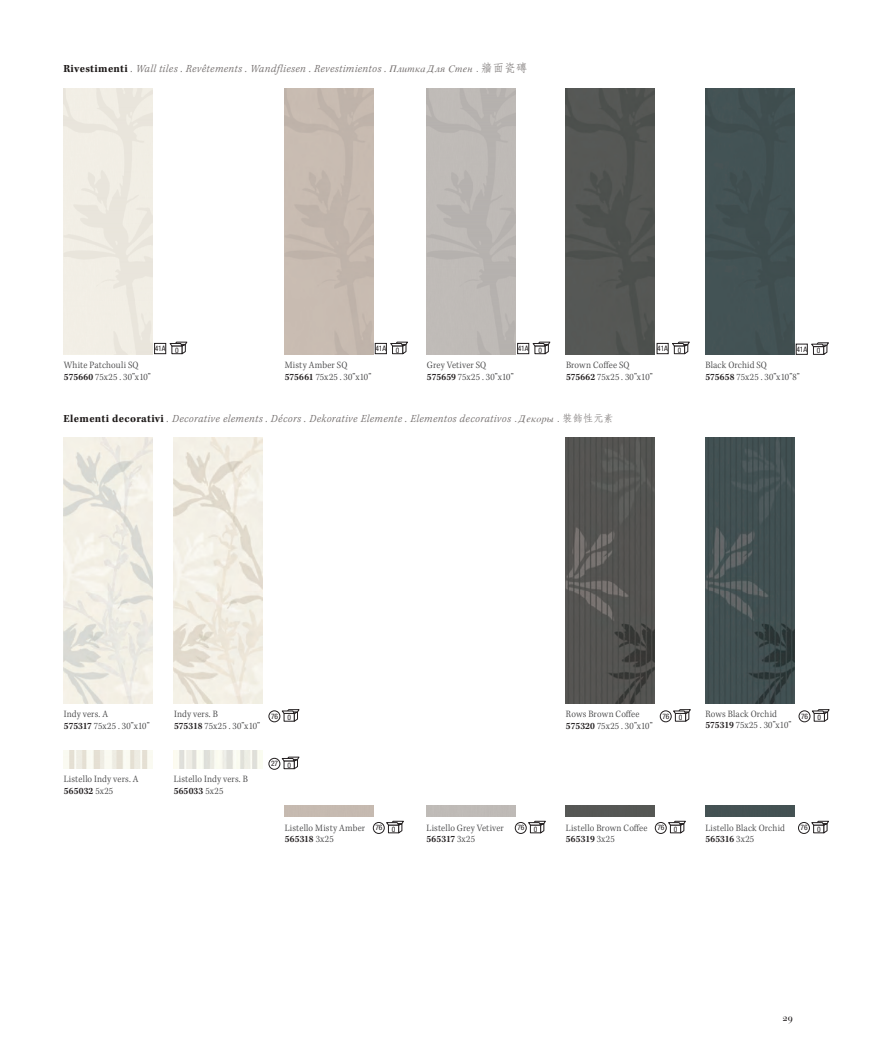
<style>
.page{position:relative;width:872px;height:1049px;background:#fff}
.page>*{position:absolute;margin:0;border:0;box-sizing:border-box;transform-origin:0 0}
.t1{font:11.25px "Kepler Std Light Scn It Capt";letter-spacing:.03em;color:#726d6c}
.t2{font:10px/11.2px "Kepler Std Light Scn";letter-spacing:.015em;color:#3e3e3f}
.t3{font:10px "Kepler Std Semibold Scn Capt";letter-spacing:.02em;color:#231f20}
.t4{font:10px "Bodoni Antiqua SCTOT";color:#231f20}
.t5{font:condensed 7.5px "Helvetica Neue LT Std";letter-spacing:-.02em;color:#231f20}
.s1{font-family:"Kepler Std Bold Scn Capt";color:#1d1918}
.s2{font-family:"Times";font-style:italic;font-size:10px}
.s3{font-family:"Adobe Fangsong Std"}
.s4{font-family:"Kepler Std Semibold Scn Capt";color:#231f20}
.s5{font-family:"Adobe Fangsong Std";font-size:10px}
.s6{font-family:"Kepler Std Light Scn";color:#3e3e3f}
</style>
<div class="page">
<img style="left:64px;top:750px;width:88px;height:18px">
<img style="left:174px;top:750px;width:88px;height:18px">
<img style="left:64px;top:437px;width:88px;height:266px">
<img style="left:174px;top:437px;width:88px;height:266px">
<img style="left:566px;top:89px;width:88px;height:265px">
<img style="left:566px;top:437px;width:88px;height:266px">
<img style="left:566px;top:806px;width:88px;height:10px">
<div style="left:705px;top:89px;width:89px;height:265px;background:#425254"></div>
<img style="left:705px;top:437px;width:89px;height:266px">
<img style="left:705px;top:806px;width:89px;height:10px">
<div style="left:373px;top:822px;width:11px;height:11px;border:1px solid #231f20;border-radius:50%"></div>
<svg style="left:386px;top:821px;width:18px;height:12px"></svg>
<div style="left:269px;top:758px;width:11px;height:11px;border:1px solid #231f20;border-radius:50%"></div>
<svg style="left:281px;top:757px;width:18px;height:12px"></svg>
<div style="left:269px;top:711px;width:11px;height:11px;border:1px solid #231f20;border-radius:50%"></div>
<svg style="left:281px;top:709px;width:18px;height:13px"></svg>
<div style="left:660px;top:711px;width:11px;height:11px;border:1px solid #231f20;border-radius:50%"></div>
<svg style="left:673px;top:709px;width:18px;height:13px"></svg>
<div style="left:799px;top:711px;width:11px;height:11px;border:1px solid #231f20;border-radius:50%"></div>
<svg style="left:812px;top:709px;width:17px;height:13px"></svg>
<div style="left:515px;top:822px;width:11px;height:11px;border:1px solid #231f20;border-radius:50%"></div>
<svg style="left:528px;top:821px;width:18px;height:12px"></svg>
<div style="left:655px;top:822px;width:11px;height:11px;border:1px solid #231f20;border-radius:50%"></div>
<svg style="left:668px;top:821px;width:18px;height:12px"></svg>
<div style="left:798px;top:822px;width:11px;height:11px;border:1px solid #231f20;border-radius:50%"></div>
<svg style="left:811px;top:821px;width:18px;height:12px"></svg>
<div style="left:154px;top:343px;width:12px;height:11px;border:1px solid #231f20"></div>
<svg style="left:169px;top:342px;width:18px;height:12px"></svg>
<div style="left:375px;top:343px;width:11px;height:11px;border:1px solid #231f20"></div>
<svg style="left:390px;top:342px;width:18px;height:12px"></svg>
<div style="left:517px;top:343px;width:12px;height:11px;border:1px solid #231f20"></div>
<svg style="left:532px;top:342px;width:18px;height:12px"></svg>
<div style="left:657px;top:343px;width:11px;height:11px;border:1px solid #231f20"></div>
<svg style="left:672px;top:342px;width:17px;height:12px"></svg>
<svg style="left:811px;top:342px;width:18px;height:13px"></svg>
<p class="t1" style="left:63px;top:62px;width:465px"><span class="s1">Rivestimenti</span> . Wall tiles . Revêtements . Wandfliesen . Revestimientos . <span class="s2">Плитка Для Стен .</span> <span class="s3">牆面瓷磚</span></p>
<p class="t5" style="left:155px;top:344px;width:12px">41A</p>
<p class="t5" style="left:175px;top:345px;width:5px">0</p>
<p class="t5" style="left:375px;top:344px;width:12px">41A</p>
<p class="t5" style="left:396px;top:345px;width:5px">0</p>
<p class="t5" style="left:518px;top:344px;width:12px">41A</p>
<p class="t5" style="left:538px;top:345px;width:5px">0</p>
<p class="t5" style="left:657px;top:344px;width:12px">41A</p>
<p class="t5" style="left:677px;top:345px;width:5px">0</p>
<p class="t5" style="left:796px;top:345px;width:12px">41A</p>
<p class="t5" style="left:817px;top:346px;width:5px">0</p>
<p class="t2" style="left:64px;top:360px;width:76px">White Patchouli SQ</p>
<p class="t2" style="left:64px;top:371px;width:89px"><span class="s4">575660</span> 75x25 . 30”x10”</p>
<p class="t2" style="left:285px;top:360px;width:88px">Misty Amber SQ<br><span class="s4">575661</span> 75x25 . 30”x10”</p>
<p class="t2" style="left:427px;top:360px;width:88px">Grey Vetiver SQ<br><span class="s4">575659</span> 75x25 . 30”x10”</p>
<p class="t2" style="left:566px;top:360px;width:88px">Brown Coffee SQ<br><span class="s4">575662</span> 75x25 . 30”x10”</p>
<p class="t2" style="left:705px;top:360px;width:96px">Black Orchid SQ<br><span class="s4">575658</span> 75x25 . 30”x10”8”</p>
<p class="t1" style="left:63px;top:412px;width:551px"><span class="s1">Elementi decorativi</span> . Decorative elements . Décors . Dekorative Elemente . Elementos decorativos <span class="s2">. Декоры .</span> <span class="s5">裝飾性元素</span></p>
<p class="t2" style="left:64px;top:709px;width:46px">Indy vers. A</p>
<p class="t2" style="left:64px;top:720px;width:87px"><span class="s4">575317</span> 75x25 . 30”x10”</p>
<p class="t2" style="left:64px;top:774px;width:76px">Listello Indy vers. A</p>
<p class="t3" style="left:64px;top:785px;width:51px">565032 <span class="s6">5x25</span></p>
<p class="t2" style="left:174px;top:709px;width:45px">Indy vers. B</p>
<p class="t2" style="left:174px;top:720px;width:88px"><span class="s4">575318</span> 75x25 . 30”x10”</p>
<p class="t2" style="left:705px;top:709px;width:73px">Rows Black Orchid</p>
<p class="t2" style="left:705px;top:720px;width:88px"><span class="s4">575319</span> 75x25 . 30”x10”</p>
<p class="t2" style="left:566px;top:709px;width:75px">Rows Brown Coffee</p>
<p class="t2" style="left:566px;top:720px;width:88px"><span class="s4">575320</span> 75x25 . 30”x10”</p>
<p class="t5" style="left:271px;top:712px;width:9px">76</p>
<p class="t5" style="left:287px;top:713px;width:5px">0</p>
<p class="t5" style="left:662px;top:712px;width:9px">76</p>
<p class="t5" style="left:679px;top:713px;width:5px">0</p>
<p class="t5" style="left:801px;top:712px;width:9px">76</p>
<p class="t5" style="left:817px;top:713px;width:5px">0</p>
<p class="t2" style="left:174px;top:774px;width:76px">Listello Indy vers. B</p>
<p class="t3" style="left:174px;top:785px;width:51px">565033 <span class="s6">5x25</span></p>
<p class="t5" style="left:271px;top:759px;width:9px">27</p>
<p class="t5" style="left:287px;top:760px;width:5px">0</p>
<p class="t2" style="left:285px;top:822px;width:82px">Listello Misty Amber</p>
<p class="t3" style="left:285px;top:833px;width:50px">565318 <span class="s6">3x25</span></p>
<p class="t5" style="left:375px;top:823px;width:9px">76</p>
<p class="t5" style="left:392px;top:825px;width:5px">0</p>
<p class="t2" style="left:426px;top:822px;width:79px">Listello Grey Vetiver</p>
<p class="t3" style="left:426px;top:833px;width:50px">565317 <span class="s6">3x25</span></p>
<p class="t2" style="left:566px;top:822px;width:83px">Listello Brown Coffee</p>
<p class="t3" style="left:566px;top:833px;width:50px">565319 <span class="s6">3x25</span></p>
<p class="t2" style="left:705px;top:822px;width:81px">Listello Black Orchid</p>
<p class="t3" style="left:705px;top:833px;width:50px">565316 <span class="s6">3x25</span></p>
<p class="t5" style="left:517px;top:823px;width:9px">76</p>
<p class="t5" style="left:534px;top:825px;width:5px">0</p>
<p class="t5" style="left:657px;top:823px;width:9px">76</p>
<p class="t5" style="left:674px;top:825px;width:5px">0</p>
<p class="t5" style="left:800px;top:823px;width:9px">76</p>
<p class="t5" style="left:817px;top:825px;width:5px">0</p>
<p class="t4" style="left:783px;top:1012px;width:12px">29</p>
</div>
